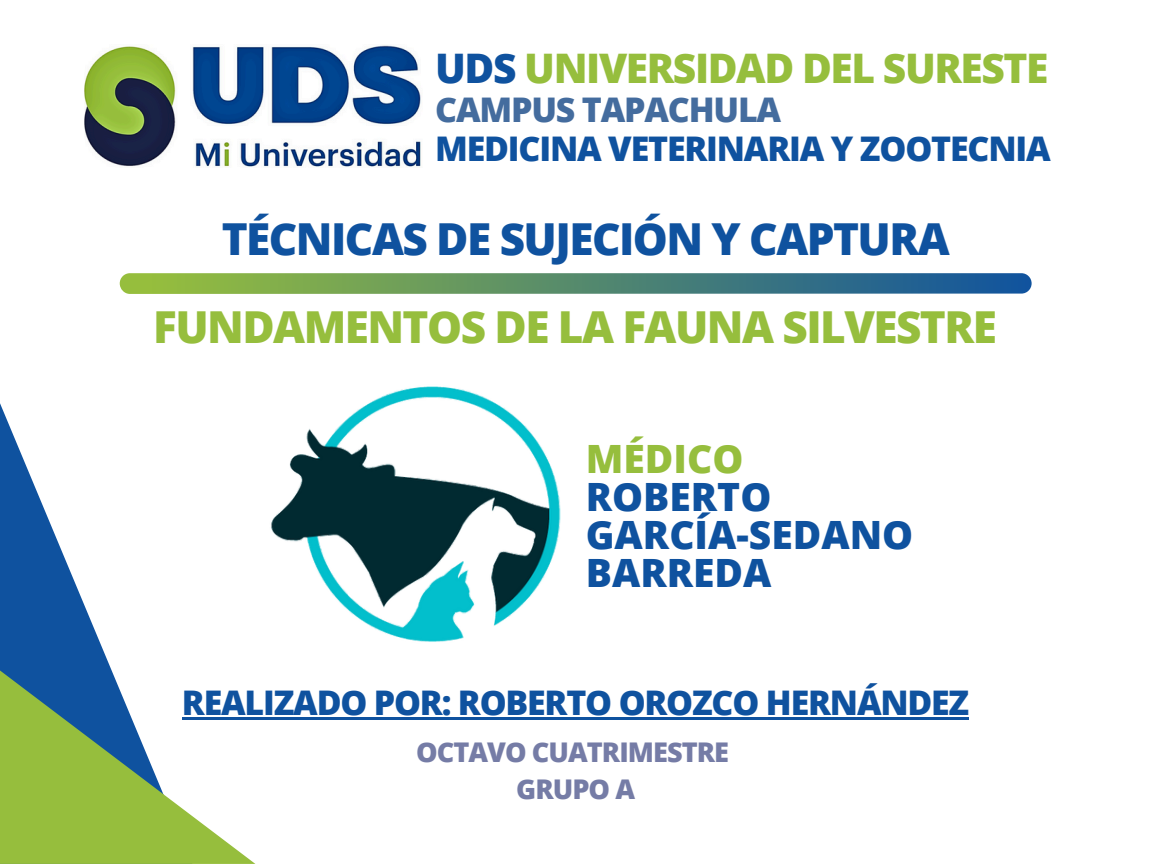
<style>
.page{position:relative;width:1152px;height:864px;background:#fff}
.page>*{position:absolute;margin:0;border:0;box-sizing:border-box;transform-origin:0 0}
.t1{font:800 44.1px "Open Sans";letter-spacing:-.035em;color:#96be3d}
.t2{font:800 44.1px "Open Sans";letter-spacing:-.035em;color:#0f529f}
.t3{font:800 40.8px "Open Sans";letter-spacing:-.035em;color:#96be3d}
.t4{font:800 39px/38.1px "Open Sans";color:#0f529f}
.t5{font:800 33.9px "Open Sans";letter-spacing:-.035em;color:#0f529f}
.t6{font:800 33.9px "Open Sans";letter-spacing:-.035em;color:#446c9e}
.t7{font:800 27.15px "Open Sans";letter-spacing:-.035em;color:#757ca6}
.s1{color:#0f529f}
.s2{color:#96be3d}
</style>
<div class="page">
<div style="left:120px;top:273px;width:912px;height:21px;background:linear-gradient(to right,#9ac13a,#10539e);border-radius:10px"></div>
<hr style="left:182px;top:717px;width:786px;height:3px;background:#0f529f">
<svg style="left:0;top:403px;width:112px;height:267px;fill:#0f529f"></svg>
<svg style="left:0;top:670px;width:255px;height:194px"></svg>
<img style="left:84px;top:45px;width:337px;height:122px">
<img style="left:271px;top:386px;width:290px;height:256px">
<h1 class="t3" style="left:435px;top:39px;width:615px"><span class="s1">UDS</span> UNIVERSIDAD DEL SURESTE</h1>
<h3 class="t6" style="left:435px;top:86px;width:348px">CAMPUS TAPACHULA</h3>
<h3 class="t5" style="left:435px;top:125px;width:617px">MEDICINA VETERINARIA Y ZOOTECNIA</h3>
<p class="t2" style="left:222px;top:208px;width:730px">TÉCNICAS DE SUJECIÓN Y CAPTURA</p>
<h1 class="t1" style="left:153px;top:296px;width:845px">FUNDAMENTOS DE LA FAUNA SILVESTRE</h1>
<p class="t4" style="left:586px;top:439px;width:329px"><span class="s2">MÉDICO<br></span>ROBERTO<br>GARCÍA-SEDANO<br>BARREDA</p>
<p class="t5" style="left:182px;top:679px;width:789px">REALIZADO POR: ROBERTO OROZCO HERNÁNDEZ</p>
<p class="t7" style="left:416px;top:733px;width:315px">OCTAVO CUATRIMESTRE</p>
<h1 class="t7" style="left:516px;top:770px;width:120px">GRUPO A</h1>
</div>
